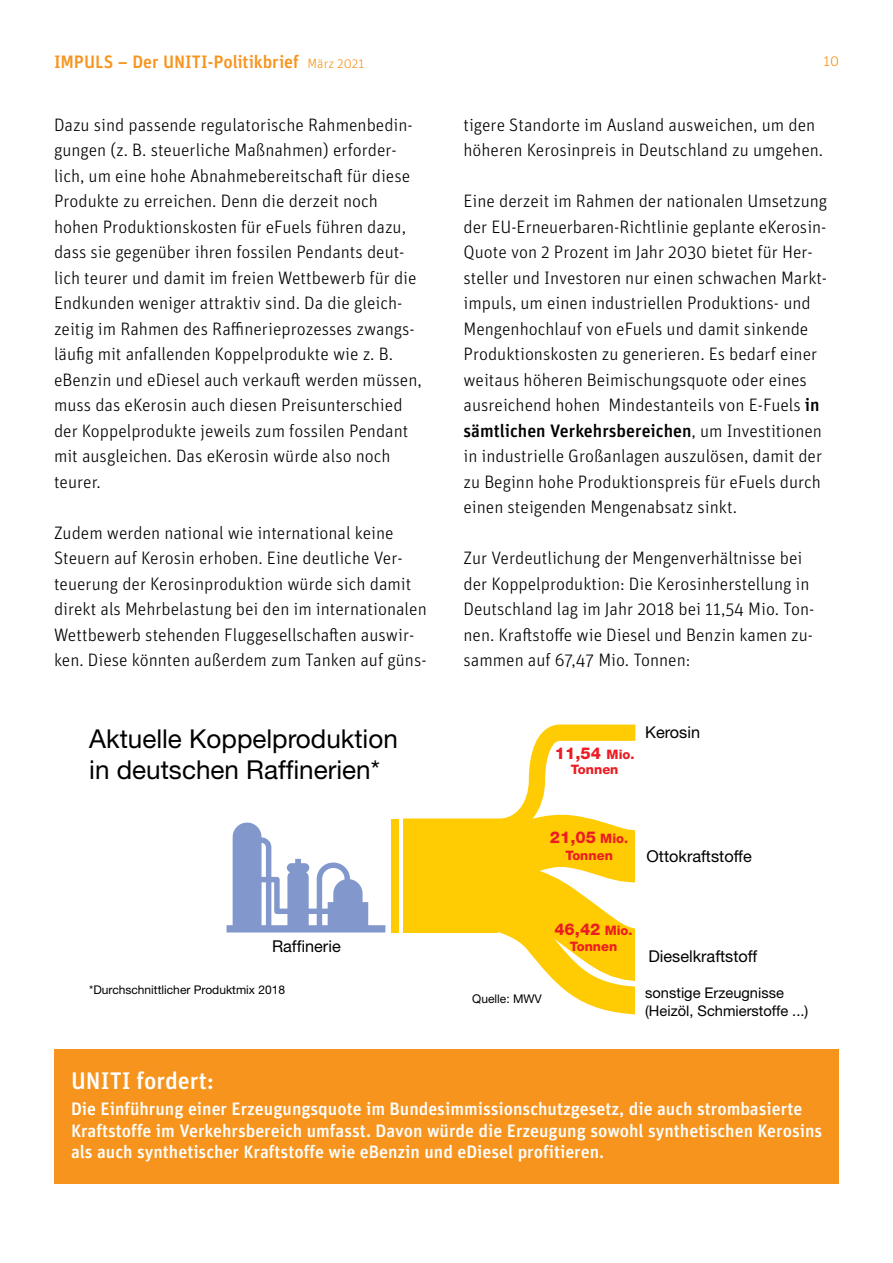
<style>
.page{position:relative;width:893px;height:1263px;background:#fff}
.page>*{position:absolute;margin:0;border:0;box-sizing:border-box;transform-origin:0 0}
.t1{font:26.1px/31.3px "Helvetica Neue LT Pro";color:#000}
.t2{font:500 24px "Unit OT";color:#fff}
.t3{font:300 18px/25.5px "Unit OT";color:#000}
.t4{font:500 18px/21.6px "Unit OT";color:#fff}
.t5{font:500 18px "Unit OT";letter-spacing:-.005em;color:#f7941d}
.t6{font:16.35px "Helvetica Neue LT Pro";color:#000}
.t7{font:800 16.35px "Helvetica Neue LT Pro";color:#ed1c23}
.t8{font:300 15px "Unit OT";color:#f7941d}
.t9{font:14.7px/17.5px "Helvetica Neue LT Pro";color:#000}
.t10{font:800 13.05px "Helvetica Neue LT Pro";color:#ed1c23}
.t11{font:12px "Helvetica Neue LT Pro";color:#000}
.s1{font-weight:300;font-size:13.5px}
.s2{font-weight:500}
.s3{font-size:13.05px}
</style>
<div class="page">
<div style="left:54px;top:1049px;width:785px;height:134px;background:#f7941d"></div>
<svg style="left:227px;top:724px;width:409px;height:291px"></svg>
<div style="left:635px;top:788px;width:161px;height:228px;background:#fff"></div>
<p class="t5" style="left:54px;top:50px;width:312px">IMPULS – Der UNITI-Politikbrief <span class="s1">März 2021</span></p>
<p class="t8" style="left:823px;top:52px;width:17px">10</p>
<p class="t3" style="left:54px;top:112px;width:369px">Dazu sind passende regulatorische Rahmenbedin&shy;gungen (z. B. steuerliche Maßnahmen) erforder&shy;lich, um eine hohe Abnahmebereitschaft für diese Produkte zu erreichen. Denn die derzeit noch hohen Produktionskosten für eFuels führen dazu, dass sie gegenüber ihren fossilen Pendants deut&shy;lich teurer und damit im freien Wettbewerb für die Endkunden weniger attraktiv sind. Da die gleich&shy;zeitig im Rahmen des Raffinerieprozesses zwangs&shy;läufig mit anfallenden Koppelprodukte wie z. B. eBenzin und eDiesel auch verkauft werden müssen, muss das eKerosin auch diesen Preisunterschied der Koppelprodukte jeweils zum fossilen Pendant mit ausgleichen. Das eKerosin würde also noch teurer.</p>
<p class="t3" style="left:54px;top:520px;width:374px">Zudem werden national wie international keine Steuern auf Kerosin erhoben. Eine deutliche Ver&shy;teuerung der Kerosinproduktion würde sich damit direkt als Mehrbelastung bei den im internationalen Wettbewerb stehenden Fluggesellschaften auswir&shy;ken. Diese könnten außerdem zum Tanken auf güns-</p>
<h1 class="t1" style="left:89px;top:723px;width:310px">Aktuelle Koppelproduktion in deutschen Raffinerien*</h1>
<p class="t6" style="left:272px;top:936px;width:70px">Raffinerie</p>
<p class="t11" style="left:89px;top:982px;width:197px">*Durchschnittlicher Produktmix 2018</p>
<p class="t3" style="left:463px;top:112px;width:361px">tigere Standorte im Ausland ausweichen, um den höheren Kerosinpreis in Deutschland zu umgehen.</p>
<p class="t3" style="left:463px;top:188px;width:365px">Eine derzeit im Rahmen der nationalen Umsetzung der EU-Erneuerbaren-Richtlinie geplante eKerosin-Quote von 2 Prozent im Jahr 2030 bietet für Her&shy;steller und Investoren nur einen schwachen Markt&shy;impuls, um einen industriellen Produktions- und Mengenhochlauf von eFuels und damit sinkende Produktionskosten zu generieren. Es bedarf einer weitaus höheren Beimischungsquote oder eines ausreichend hohen Mindestanteils von E-Fuels <span class="s2">in sämtlichen Verkehrsbereichen</span>, um Investitionen in industrielle Großanlagen auszulösen, damit der zu Beginn hohe Produktionspreis für eFuels durch einen steigenden Mengenabsatz sinkt.</p>
<p class="t3" style="left:463px;top:545px;width:352px">Zur Verdeutlichung der Mengenverhältnisse bei der Koppelproduktion: Die Kerosinherstellung in Deutschland lag im Jahr 2018 bei 11,54 Mio. Ton&shy;nen. Kraftstoffe wie Diesel und Benzin kamen zu&shy;sammen auf 67,47 Mio. Tonnen:</p>
<p class="t7" style="left:555px;top:744px;width:81px">11,54 <span class="s3">Mio.</span></p>
<p class="t10" style="left:571px;top:761px;width:49px">Tonnen</p>
<p class="t6" style="left:645px;top:722px;width:56px">Kerosin</p>
<p class="t7" style="left:550px;top:828px;width:80px">21,05 <span class="s3">Mio.</span></p>
<p class="t10" style="left:565px;top:847px;width:49px">Tonnen</p>
<p class="t6" style="left:646px;top:846px;width:107px">Ottokraftstoffe</p>
<p class="t7" style="left:554px;top:919px;width:80px">46,42 <span class="s3">Mio.</span></p>
<p class="t10" style="left:570px;top:939px;width:49px">Tonnen</p>
<p class="t11" style="left:472px;top:991px;width:71px">Quelle: MWV</p>
<p class="t6" style="left:648px;top:946px;width:110px">Dieselkraftstoff</p>
<p class="t9" style="left:645px;top:983px;width:165px">sonstige Erzeugnisse (Heizöl, Schmierstoffe ...)</p>
<h2 class="t2" style="left:71px;top:1066px;width:145px">UNITI fordert:</h2>
<p class="t4" style="left:71px;top:1098px;width:753px">Die Einführung einer Erzeugungsquote im Bundesimmissionschutzgesetz, die auch strombasierte<br>Kraftstoffe im Verkehrsbereich umfasst. Davon würde die Erzeugung sowohl synthetischen Kerosins als auch synthetischer Kraftstoffe wie eBenzin und eDiesel profitieren.</p>
</div>
